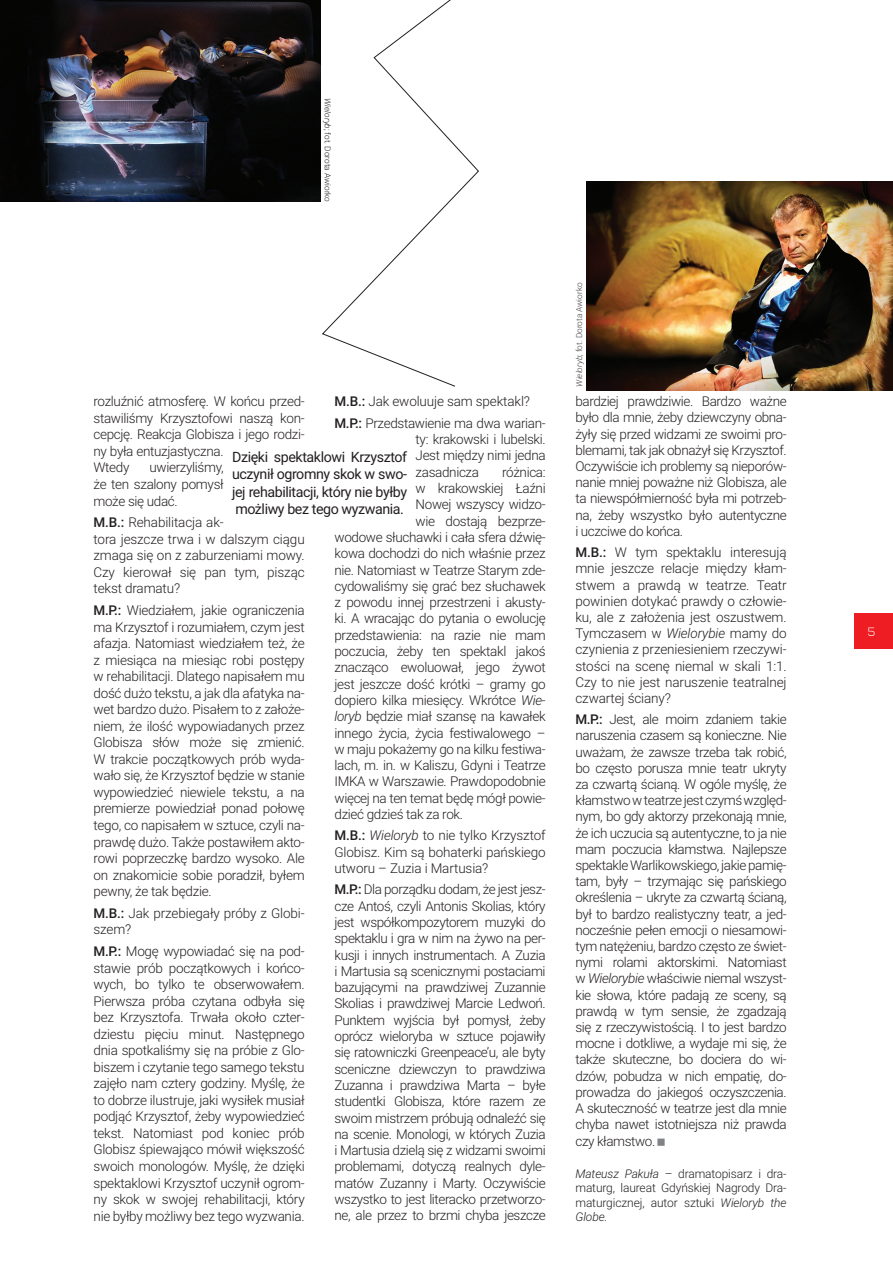
<style>
.page{position:relative;width:893px;height:1263px;background:#fff}
.page>*{position:absolute;margin:0;border:0;box-sizing:border-box;transform-origin:0 0}
.t1{font:14.25px/17.1px "Roboto";letter-spacing:-.03em;color:#231f20;text-align:justify}
.t2{font:300 13.5px/16.5px "Roboto";letter-spacing:-.025em;color:#231f20;text-align:justify}
.t3{font:300 12px/14.4px "Roboto";letter-spacing:-.01em;color:#231f20;text-align:justify}
.t4{font:300 12px "Nexa";color:#fff}
.t5{font:300 8.25px "Roboto";color:#231f20}
.t6{font:300 8.25px "Roboto";color:#3e3e3f}
.s1{font-style:italic}
.s2{font-weight:500}
</style>
<div class="page">
<div style="left:854px;top:613px;width:39px;height:36px;background:#ee1d23"></div>
<img style="left:586px;top:181px;width:307px;height:209px">
<div style="left:0;top:0;width:43px;height:202px;background:#040504"></div>
<svg style="left:43px;top:0;width:436px;height:387px"></svg>
<p class="t5" style="left:334px;top:98px;width:105px;rotate:90deg"><span class="s1">Wieloryb</span>; fot. Dorota Awiorko</p>
<p class="t2" style="left:94px;top:393px;width:213px;text-align:left">rozluźnić atmosferę. W końcu przed&shy;stawiliśmy Krzysztofowi naszą kon&shy;cepcję. Reakcja Globisza i jego rodzi&shy;ny była entuzjastyczna.<br>Wtedy</p>
<p class="t2" style="left:334px;top:390px;width:213px;line-height:21.5px"><span class="s2">M.B.:</span> Jak ewoluuje sam spektakl?<br><span class="s2">M.P.:</span> Przedstawienie ma dwa warian-</p>
<p class="t2" style="left:416px;top:431px;width:132px">ty: krakowski i lubelski.<br>Jest między nimi jedna zasadnicza</p>
<p class="t1" style="left:232px;top:448px;width:176px">Dzięki spektaklowi Krzysztof uczynił ogromny skok w swo&shy;jej rehabilitacji, który nie byłby możliwy bez tego wyzwania.</p>
<p class="t2" style="left:94px;top:459px;width:132px;text-indent:56px">uwierzyliśmy, że ten szalony pomysł może się udać.</p>
<p class="t2" style="left:94px;top:514px;width:213px;text-align:left"><span class="s2">M.B.:</span> Rehabilitacja ak-<br>tora jeszcze trwa i w dalszym ciągu zmaga się on z zaburzeniami mowy.<br>Czy kierował się pan tym, pisząc tekst dramatu?</p>
<p class="t2" style="left:94px;top:601px;width:213px"><span class="s2">M.P.:</span> Wiedziałem, jakie ograniczenia ma Krzysztof i rozumiałem, czym jest afazja. Natomiast wiedziałem też, że z miesiąca na miesiąc robi postępy w rehabilitacji. Dlatego napisałem mu dość dużo tekstu, a jak dla afatyka na&shy;wet bardzo dużo. Pisałem to z założe&shy;niem, że ilość wypowiadanych przez Globisza słów może się zmienić.<br>W trakcie początkowych prób wyda&shy;wało się, że Krzysztof będzie w stanie wypowiedzieć niewiele tekstu, a na premierze powiedział ponad połowę tego, co napisałem w sztuce, czyli na&shy;prawdę dużo. Także postawiłem akto&shy;rowi poprzeczkę bardzo wysoko. Ale on znakomicie sobie poradził, byłem pewny, że tak będzie.</p>
<p class="t2" style="left:94px;top:904px;width:213px"><span class="s2">M.B.:</span> Jak przebiegały próby z Globi&shy;szem?</p>
<p class="t2" style="left:94px;top:942px;width:213px"><span class="s2">M.P.:</span> Mogę wypowiadać się na pod&shy;stawie prób początkowych i końco&shy;wych, bo tylko te obserwowałem.<br>Pierwsza próba czytana odbyła się bez Krzysztofa. Trwała około czter&shy;dziestu pięciu minut. Następnego dnia spotkaliśmy się na próbie z Glo&shy;biszem i czytanie tego samego tekstu zajęło nam cztery godziny. Myślę, że to dobrze ilustruje, jaki wysiłek musiał podjąć Krzysztof, żeby wypowiedzieć tekst. Natomiast pod koniec prób Globisz śpiewająco mówił większość swoich monologów. Myślę, że dzięki spektaklowi Krzysztof uczynił ogrom&shy;ny skok w swojej rehabilitacji, który nie byłby możliwy bez tego wyzwania.</p>
<p class="t2" style="left:502px;top:463px;width:45px">różnica:</p>
<p class="t2" style="left:416px;top:479px;width:132px">w krakowskiej Łaźni</p>
<p class="t2" style="left:416px;top:496px;width:132px">Nowej wszyscy widzo-</p>
<p class="t2" style="left:416px;top:512px;width:132px">wie dostają bezprze-</p>
<p class="t2" style="left:334px;top:528px;width:213px">wodowe słuchawki i cała sfera dźwię-</p>
<p class="t2" style="left:334px;top:545px;width:213px">kowa dochodzi do nich właśnie przez</p>
<p class="t2" style="left:334px;top:561px;width:213px">nie. Natomiast w Teatrze Starym zde-</p>
<p class="t2" style="left:334px;top:577px;width:213px">cydowaliśmy się grać bez słuchawek</p>
<p class="t2" style="left:334px;top:593px;width:213px">z powodu innej przestrzeni i akusty-</p>
<p class="t2" style="left:334px;top:610px;width:213px">ki. A wracając do pytania o ewolucję</p>
<p class="t2" style="left:334px;top:626px;width:213px">przedstawienia: na razie nie mam</p>
<p class="t2" style="left:334px;top:642px;width:213px">poczucia, żeby ten spektakl jakoś</p>
<p class="t2" style="left:334px;top:659px;width:213px">znacząco ewoluował, jego żywot</p>
<p class="t2" style="left:334px;top:675px;width:213px">jest jeszcze dość krótki – gramy go</p>
<p class="t2" style="left:334px;top:691px;width:213px">dopiero kilka miesięcy. Wkrótce <span class="s1">Wie-</span></p>
<p class="t2" style="left:334px;top:708px;width:213px"><span class="s1">loryb</span> będzie miał szansę na kawałek</p>
<p class="t2" style="left:334px;top:724px;width:213px">innego życia, życia festiwalowego –</p>
<p class="t2" style="left:334px;top:740px;width:213px">w maju pokażemy go na kilku festiwa-</p>
<p class="t2" style="left:334px;top:756px;width:213px">lach, m. in. w Kaliszu, Gdyni i Teatrze</p>
<p class="t2" style="left:334px;top:773px;width:213px">IMKA w Warszawie. Prawdopodobnie</p>
<p class="t2" style="left:334px;top:789px;width:213px">więcej na ten temat będę mógł powie-</p>
<p class="t2" style="left:334px;top:805px;width:130px">dzieć gdzieś tak za rok.</p>
<p class="t2" style="left:334px;top:827px;width:213px"><span class="s2">M.B.:</span> <span class="s1">Wieloryb</span> to nie tylko Krzysztof Globisz. Kim są bohaterki pańskiego utworu – Zuzia i Martusia?</p>
<p class="t2" style="left:334px;top:881px;width:213px"><span class="s2">M.P.:</span> Dla porządku dodam, że jest jesz&shy;cze Antoś, czyli Antonis Skolias, który jest współkompozytorem muzyki do spektaklu i gra w nim na żywo na per&shy;kusji i innych instrumentach. A Zuzia i Martusia są scenicznymi postaciami bazującymi na prawdziwej Zuzannie Skolias i prawdziwej Marcie Ledwoń.<br>Punktem wyjścia był pomysł, żeby oprócz wieloryba w sztuce pojawiły się ratowniczki Greenpeace’u, ale byty sceniczne dziewczyn to prawdziwa Zuzanna i prawdziwa Marta – byłe studentki Globisza, które razem ze swoim mistrzem próbują odnaleźć się na scenie. Monologi, w których Zuzia i Martusia dzielą się z widzami swoimi problemami, dotyczą realnych dyle&shy;matów Zuzanny i Marty. Oczywiście wszystko to jest literacko przetworzo&shy;ne, ale przez to brzmi chyba jeszcze</p>
<p class="t6" style="left:573px;top:387px;width:105px;rotate:-90deg"><span class="s1">Wieloryb</span>; fot. Dorota Awiorko</p>
<p class="t2" style="left:575px;top:393px;width:213px">bardziej prawdziwie. Bardzo ważne było dla mnie, żeby dziewczyny obna&shy;żyły się przed widzami ze swoimi pro&shy;blemami, tak jak obnażył się Krzysztof.<br>Oczywiście ich problemy są nieporów&shy;nanie mniej poważne niż Globisza, ale ta niewspółmierność była mi potrzeb&shy;na, żeby wszystko było autentyczne i uczciwe do końca.</p>
<p class="t2" style="left:575px;top:544px;width:213px"><span class="s2">M.B.:</span> W tym spektaklu interesują mnie jeszcze relacje między kłam&shy;stwem a prawdą w teatrze. Teatr powinien dotykać prawdy o człowie&shy;ku, ale z założenia jest oszustwem.<br>Tymczasem w <span class="s1">Wielorybie</span> mamy do czynienia z przeniesieniem rzeczywi&shy;stości na scenę niemal w skali 1:1.<br>Czy to nie jest naruszenie teatralnej czwartej ściany?</p>
<p class="t2" style="left:575px;top:711px;width:213px"><span class="s2">M.P.:</span> Jest, ale moim zdaniem takie naruszenia czasem są konieczne. Nie uważam, że zawsze trzeba tak robić, bo często porusza mnie teatr ukryty za czwartą ścianą. W ogóle myślę, że kłamstwo w teatrze jest czymś względ&shy;nym, bo gdy aktorzy przekonają mnie, że ich uczucia są autentyczne, to ja nie mam poczucia kłamstwa. Najlepsze spektakle Warlikowskiego, jakie pamię&shy;tam, były – trzymając się pańskiego określenia – ukryte za czwartą ścianą, był to bardzo realistyczny teatr, a jed&shy;nocześnie pełen emocji o niesamowi&shy;tym natężeniu, bardzo często ze świet&shy;nymi rolami aktorskimi. Natomiast w <span class="s1">Wielorybie</span> właściwie niemal wszyst&shy;kie słowa, które padają ze sceny, są prawdą w tym sensie, że zgadzają się z rzeczywistością. I to jest bardzo mocne i dotkliwe, a wydaje mi się, że także skuteczne, bo dociera do wi&shy;dzów, pobudza w nich empatię, do&shy;prowadza do jakiegoś oczyszczenia.<br>A skuteczność w teatrze jest dla mnie chyba nawet istotniejsza niż prawda czy kłamstwo.</p>
<p class="t3" style="left:575px;top:1166px;width:213px"><span class="s1">Mateusz Pakuła</span> – dramatopisarz i dra&shy;maturg, laureat Gdyńskiej Nagrody Dra&shy;maturgicznej, autor sztuki <span class="s1">Wieloryb the Globe.</span></p>
<p class="t4" style="left:868px;top:625px;width:9px">5</p>
</div>
